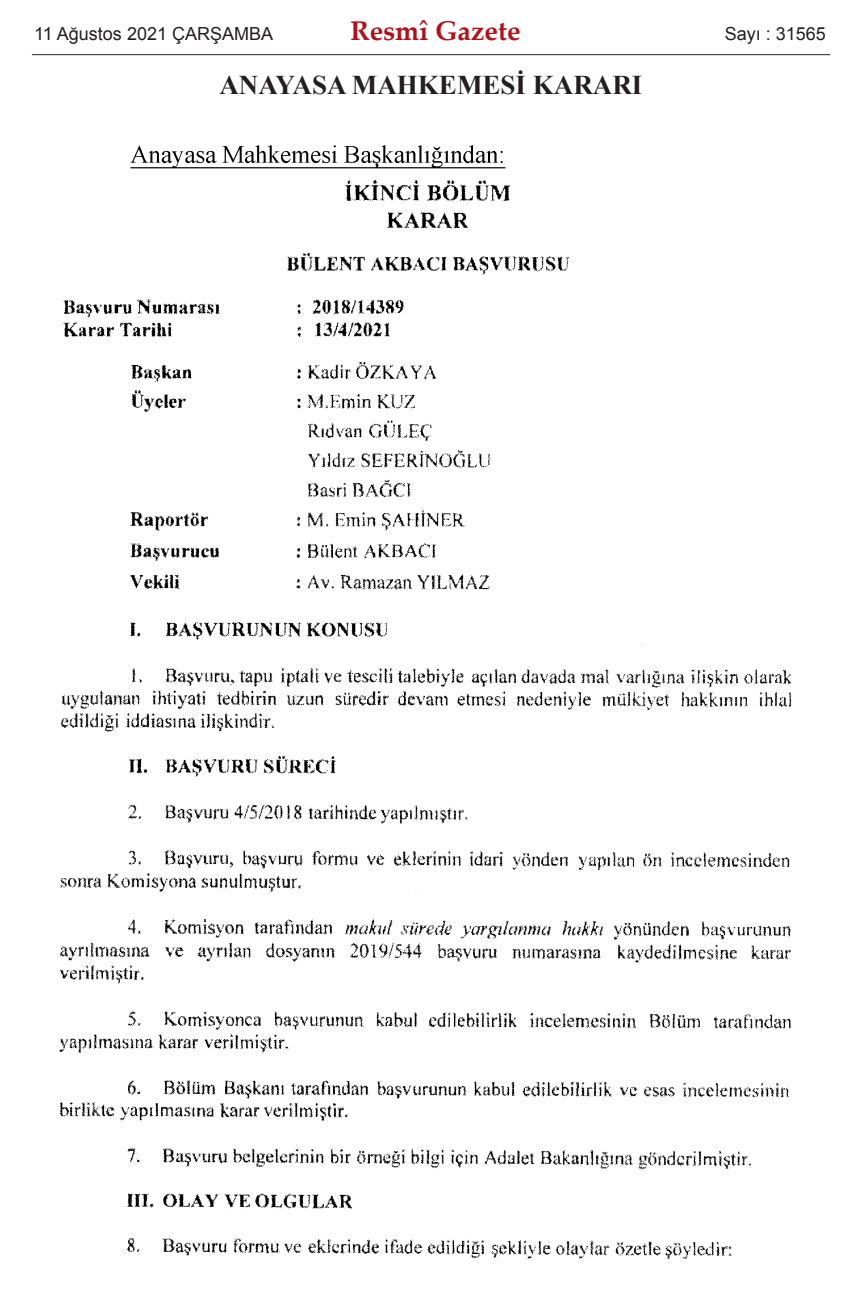
<style>
.page{position:relative;width:862px;height:1308px;background:#fff}
.page>*{position:absolute;margin:0;border:0;box-sizing:border-box;transform-origin:0 0}
.t1{font:700 27px "Times New Roman";color:#231f20}
.t2{font:700 27px "Palatino Linotype";color:#b40e16}
.t3{font:18px "Arial";color:#231f20}
</style>
<div class="page">
<img style="left:59px;top:145px;width:733px;height:1115px">
<hr style="left:32px;top:54px;width:797px;height:1px;background:#231f20">
<p class="t3" style="left:34px;top:24px;width:240px">11 Ağustos 2021 ÇARŞAMBA</p>
<h1 class="t2" style="left:350px;top:20px;width:171px">Resmî Gazete</h1>
<p class="t3" style="left:724px;top:24px;width:103px">Sayı : 31565</p>
<h1 class="t1" style="left:219px;top:70px;width:424px">ANAYASA MAHKEMESİ KARARI</h1>
</div>
